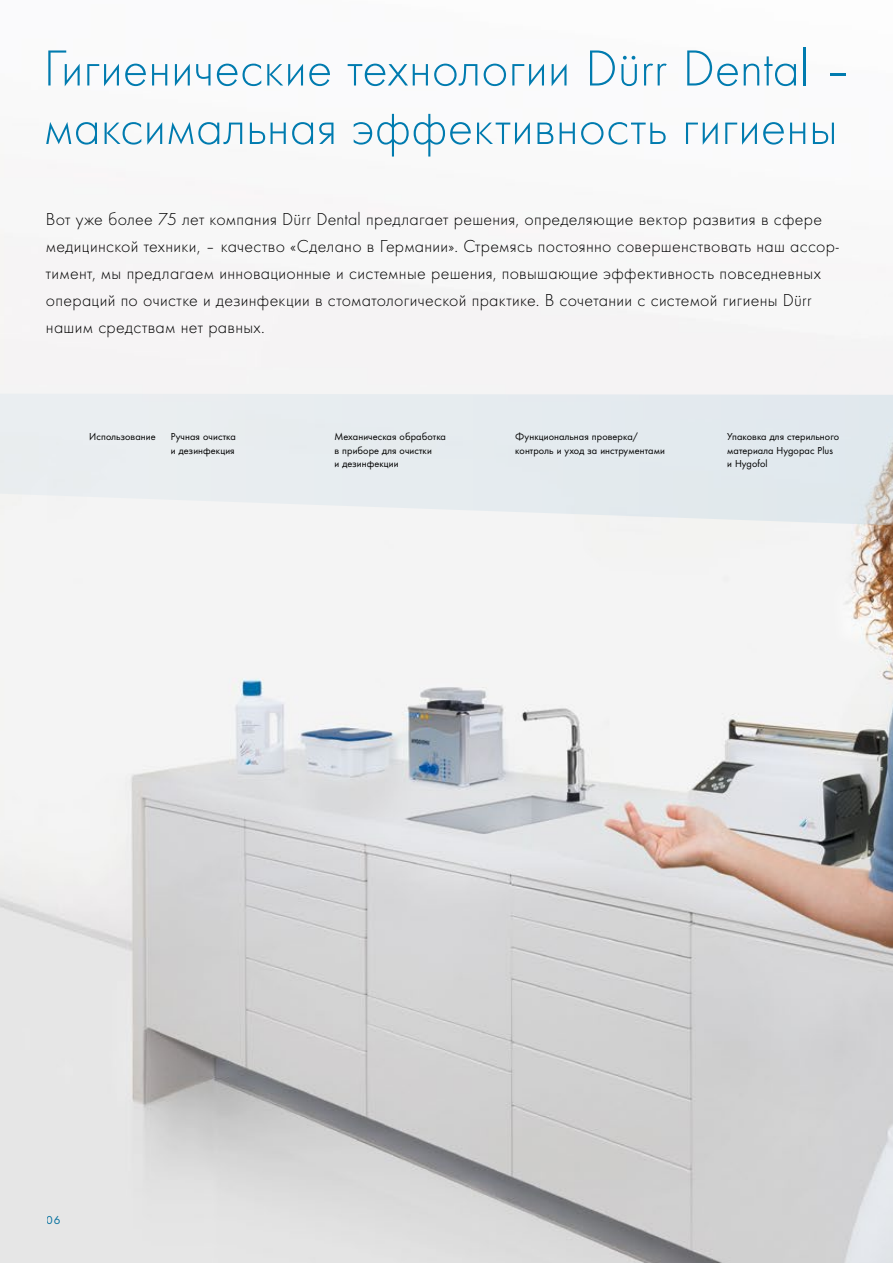
<style>
.page{position:relative;width:893px;height:1263px;background:#fff}
.page>*{position:absolute;margin:0;border:0;box-sizing:border-box;transform-origin:0 0}
.t1{font:300 52.5px/58.5px "Futura";color:#007baf}
.t2{font:300 18px/27px "Futura";letter-spacing:.015em;color:#000}
.t3{font:12px "Futura Boo";color:#007baf}
.t4{font:10.5px/13.5px "Futura Boo";letter-spacing:.01em;color:#000}
</style>
<div class="page">
<img style="left:0;top:229px;width:893px;height:1034px">
<svg style="left:0;top:366px;width:893px;height:209px;fill:#eaeef0"></svg>
<h1 class="t1" style="left:44px;top:37px;width:811px">Гигиенические технологии Dürr Dental – максимальная эффективность гигиены</h1>
<p class="t2" style="left:46px;top:205px;width:794px">Вот уже более 75 лет компания Dürr Dental предлагает решения, определяющие вектор развития в сфере медицинской техники, – качество «Сделано в Германии». Стремясь постоянно совершенствовать наш ассор&shy;тимент, мы предлагаем инновационные и системные решения, повышающие эффективность повседневных операций по очистке и дезинфекции в стоматологической практике. В сочетании с системой гигиены Dürr нашим средствам нет равных.</p>
<p class="t4" style="left:89px;top:429px;width:68px">Использование</p>
<p class="t4" style="left:171px;top:429px;width:66px">Ручная очистка и дезинфекция</p>
<p class="t4" style="left:334px;top:429px;width:113px">Механическая обработка в приборе для очистки<br>и дезинфекции</p>
<p class="t4" style="left:515px;top:429px;width:151px">Функциональная проверка/ контроль и уход за инструментами</p>
<p class="t4" style="left:727px;top:429px;width:114px">Упаковка для стерильного материала Hygopac Plus и Hygofol</p>
<p class="t3" style="left:47px;top:1212px;width:15px">06</p>
</div>
